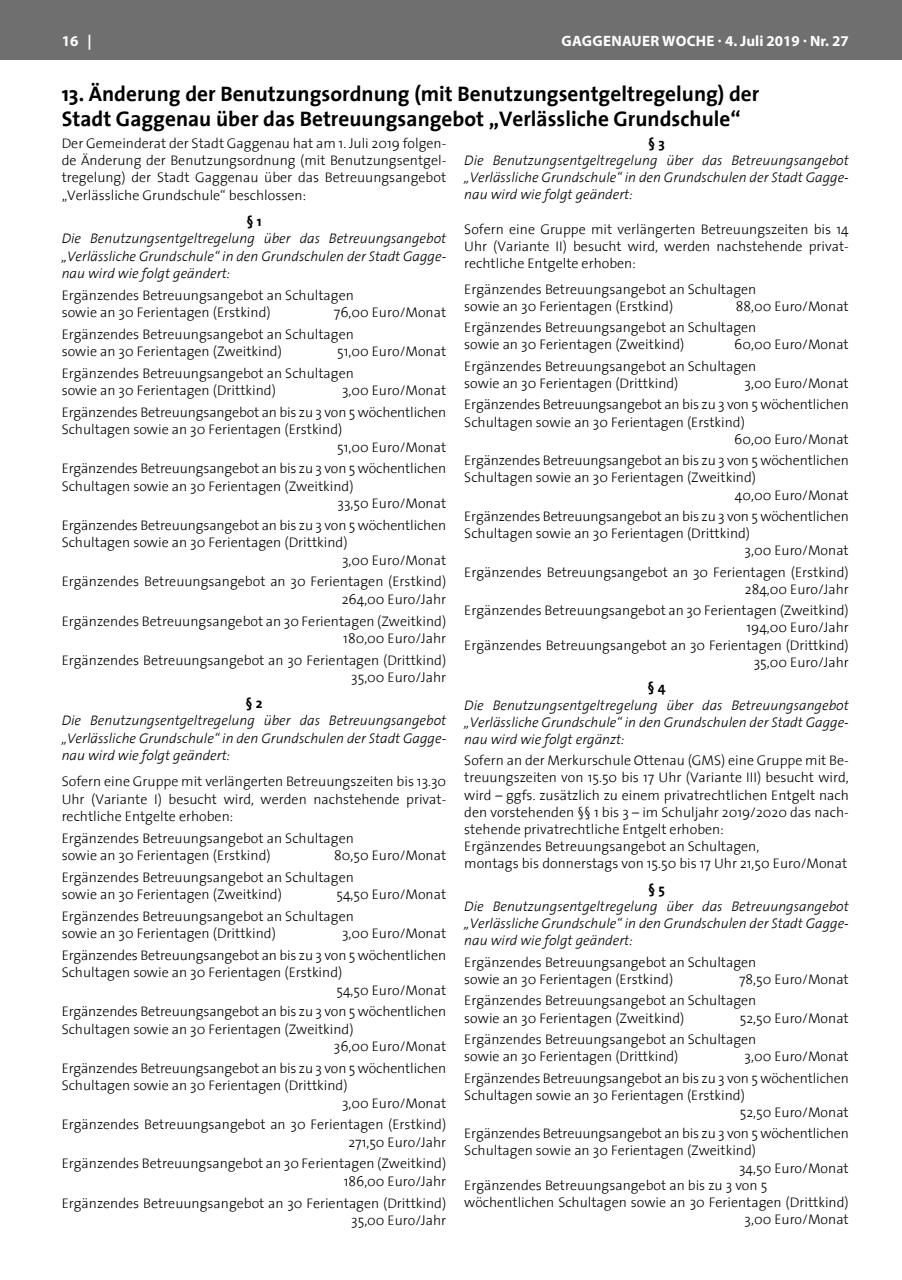
<style>
.page{position:relative;width:902px;height:1280px;background:#fff}
.page>*{position:absolute;margin:0;border:0;box-sizing:border-box;transform-origin:0 0}
.t1{font:700 21.3px/25.7px "The Sans";color:#000}
.t2{font:700 15px "Myriad Pro";letter-spacing:.005em;color:#fff}
.t3{font:300 14.1px/17.1px "The Sans";color:#000}
.t4{font:italic 300 14.1px/17.1px "The Sans";color:#000;text-align:justify}
.t5{font:700 14.1px "The Sans";color:#000}
</style>
<div class="page">
<div style="left:0;top:0;width:901px;height:60px;background:#706f6f"></div>
<p class="t2" style="left:62px;top:31px;width:31px">16 |</p>
<p class="t2" style="left:561px;top:31px;width:288px">GAGGENAUER WOCHE · 4. JULI 2019 · NR. 27</p>
<h1 class="t1" style="left:62px;top:80px;width:699px">13. Änderung der Benutzungsordnung (mit Benutzungsentgeltregelung) der<br>Stadt Gaggenau über das Betreuungsangebot „Verlässliche Grundschule“</h1>
<p class="t3" style="left:62px;top:134px;width:386px;text-align:justify">Der Gemeinderat der Stadt Gaggenau hat am 1. Juli 2019 folgen&shy;de Änderung der Benutzungsordnung (mit Benutzungsentgel&shy;tregelung) der Stadt Gaggenau über das Betreuungsangebot „Verlässliche Grundschule“ beschlossen:</p>
<p class="t5" style="left:246px;top:209px;width:17px">§ 1</p>
<p class="t4" style="left:62px;top:229px;width:386px">Die Benutzungsentgeltregelung über das Betreuungsangebot „Verlässliche Grundschule“ in den Grundschulen der Stadt Gagge&shy;nau wird wie folgt geändert:</p>
<p class="t3" style="left:62px;top:286px;width:294px">Ergänzendes Betreuungsangebot an Schultagen sowie an 30 Ferientagen (Erstkind)</p>
<p class="t5" style="left:648px;top:131px;width:18px">§ 3</p>
<p class="t4" style="left:464px;top:151px;width:386px">Die Benutzungsentgeltregelung über das Betreuungsangebot „Verlässliche Grundschule“ in den Grundschulen der Stadt Gagge&shy;nau wird wie folgt geändert:</p>
<p class="t3" style="left:464px;top:220px;width:386px;text-align:justify">Sofern eine Gruppe mit verlängerten Betreuungszeiten bis 14<br>Uhr (Variante II) besucht wird, werden nachstehende privat&shy;rechtliche Entgelte erhoben:</p>
<p class="t3" style="left:464px;top:280px;width:294px">Ergänzendes Betreuungsangebot an Schultagen sowie an 30 Ferientagen (Erstkind)</p>
<p class="t3" style="left:464px;top:295px;width:386px;line-height:21.5px;text-indent:271px">88,00 Euro/Monat<br>Ergänzendes Betreuungsangebot an Schultagen</p>
<p class="t3" style="left:464px;top:336px;width:222px">sowie an 30 Ferientagen (Zweitkind)</p>
<p class="t3" style="left:62px;top:301px;width:386px;line-height:21.6px;text-indent:272px">76,00 Euro/Monat<br>Ergänzendes Betreuungsangebot an Schultagen</p>
<p class="t3" style="left:62px;top:342px;width:222px">sowie an 30 Ferientagen (Zweitkind)</p>
<p class="t3" style="left:464px;top:333px;width:386px;line-height:21.5px;text-indent:270px">60,00 Euro/Monat<br>Ergänzendes Betreuungsangebot an Schultagen</p>
<p class="t3" style="left:464px;top:374px;width:216px">sowie an 30 Ferientagen (Drittkind)</p>
<p class="t3" style="left:62px;top:340px;width:386px;line-height:21.6px;text-indent:275px">51,00 Euro/Monat<br>Ergänzendes Betreuungsangebot an Schultagen</p>
<p class="t3" style="left:62px;top:381px;width:216px">sowie an 30 Ferientagen (Drittkind)</p>
<p class="t3" style="left:464px;top:372px;width:386px;line-height:21.5px;text-align:right">3,00 Euro/Monat<br>Ergänzendes Betreuungsangebot an bis zu 3 von 5 wöchentlichen</p>
<p class="t3" style="left:734px;top:413px;width:116px;text-indent:-270px">Schultagen sowie an 30 Ferientagen (Erstkind)<br>60,00 Euro/Monat</p>
<p class="t3" style="left:464px;top:451px;width:386px">Ergänzendes Betreuungsangebot an bis zu 3 von 5 wöchentlichen</p>
<p class="t3" style="left:464px;top:468px;width:293px">Schultagen sowie an 30 Ferientagen (Zweitkind)</p>
<p class="t3" style="left:734px;top:486px;width:115px">40,00 Euro/Monat</p>
<p class="t3" style="left:464px;top:507px;width:386px">Ergänzendes Betreuungsangebot an bis zu 3 von 5 wöchentlichen</p>
<p class="t3" style="left:464px;top:524px;width:287px">Schultagen sowie an 30 Ferientagen (Drittkind)</p>
<p class="t3" style="left:744px;top:541px;width:106px">3,00 Euro/Monat</p>
<p class="t3" style="left:464px;top:563px;width:386px;text-align:right">Ergänzendes Betreuungsangebot an 30 Ferientagen (Erstkind)<br>284,00 Euro/Jahr</p>
<p class="t3" style="left:464px;top:601px;width:386px;text-align:right">Ergänzendes Betreuungsangebot an 30 Ferientagen (Zweitkind)<br>194,00 Euro/Jahr<br>Ergänzendes Betreuungsangebot an 30 Ferientagen (Drittkind)<br>35,00 Euro/Jahr</p>
<p class="t5" style="left:647px;top:676px;width:19px">§ 4</p>
<p class="t4" style="left:464px;top:696px;width:386px">Die Benutzungsentgeltregelung über das Betreuungsangebot „Verlässliche Grundschule“ in den Grundschulen der Stadt Gagge&shy;nau wird wie folgt ergänzt:</p>
<p class="t3" style="left:464px;top:751px;width:386px">Sofern an der Merkurschule Ottenau (GMS) eine Gruppe mit Be&shy;treuungszeiten von 15.50 bis 17 Uhr (Variante III) besucht wird, wird – ggfs. zusätzlich zu einem privatrechtlichen Entgelt nach den vorstehenden §§ 1 bis 3 – im Schuljahr 2019/2020 das nach&shy;stehende privatrechtliche Entgelt erhoben:<br>Ergänzendes Betreuungsangebot an Schultagen,<br>montags bis donnerstags von 15.50 bis 17 Uhr 21,50 Euro/Monat</p>
<p class="t5" style="left:648px;top:877px;width:18px">§ 5</p>
<p class="t4" style="left:464px;top:897px;width:386px">Die Benutzungsentgeltregelung über das Betreuungsangebot „Verlässliche Grundschule“ in den Grundschulen der Stadt Gagge&shy;nau wird wie folgt geändert:</p>
<p class="t3" style="left:464px;top:953px;width:294px">Ergänzendes Betreuungsangebot an Schultagen sowie an 30 Ferientagen (Erstkind)</p>
<p class="t3" style="left:62px;top:379px;width:386px;line-height:21.6px;text-align:right">3,00 Euro/Monat<br>Ergänzendes Betreuungsangebot an bis zu 3 von 5 wöchentlichen</p>
<p class="t3" style="left:337px;top:420px;width:110px;text-indent:-275px">Schultagen sowie an 30 Ferientagen (Erstkind)<br>51,00 Euro/Monat</p>
<p class="t3" style="left:62px;top:460px;width:386px">Ergänzendes Betreuungsangebot an bis zu 3 von 5 wöchentlichen</p>
<p class="t3" style="left:62px;top:477px;width:293px">Schultagen sowie an 30 Ferientagen (Zweitkind)</p>
<p class="t3" style="left:337px;top:494px;width:110px">33,50 Euro/Monat</p>
<p class="t3" style="left:62px;top:516px;width:386px">Ergänzendes Betreuungsangebot an bis zu 3 von 5 wöchentlichen</p>
<p class="t3" style="left:62px;top:534px;width:287px">Schultagen sowie an 30 Ferientagen (Drittkind)</p>
<p class="t3" style="left:342px;top:551px;width:106px">3,00 Euro/Monat</p>
<p class="t3" style="left:62px;top:572px;width:386px;text-align:right">Ergänzendes Betreuungsangebot an 30 Ferientagen (Erstkind)<br>264,00 Euro/Jahr</p>
<p class="t3" style="left:62px;top:612px;width:386px;text-align:right">Ergänzendes Betreuungsangebot an 30 Ferientagen (Zweitkind)<br>180,00 Euro/Jahr</p>
<p class="t3" style="left:62px;top:651px;width:386px;text-align:right">Ergänzendes Betreuungsangebot an 30 Ferientagen (Drittkind)<br>35,00 Euro/Jahr</p>
<p class="t5" style="left:245px;top:691px;width:18px">§ 2</p>
<p class="t4" style="left:62px;top:711px;width:386px">Die Benutzungsentgeltregelung über das Betreuungsangebot „Verlässliche Grundschule“ in den Grundschulen der Stadt Gagge&shy;nau wird wie folgt geändert:</p>
<p class="t3" style="left:62px;top:772px;width:386px;text-align:justify">Sofern eine Gruppe mit verlängerten Betreuungszeiten bis 13.30<br>Uhr (Variante I) besucht wird, werden nachstehende privat&shy;rechtliche Entgelte erhoben:</p>
<p class="t3" style="left:62px;top:829px;width:294px">Ergänzendes Betreuungsangebot an Schultagen sowie an 30 Ferientagen (Erstkind)</p>
<p class="t3" style="left:62px;top:844px;width:386px;line-height:21.6px;text-indent:272px">80,50 Euro/Monat<br>Ergänzendes Betreuungsangebot an Schultagen</p>
<p class="t3" style="left:62px;top:885px;width:222px">sowie an 30 Ferientagen (Zweitkind)</p>
<p class="t3" style="left:62px;top:883px;width:386px;line-height:21.6px;text-indent:275px">54,50 Euro/Monat<br>Ergänzendes Betreuungsangebot an Schultagen</p>
<p class="t3" style="left:62px;top:924px;width:216px">sowie an 30 Ferientagen (Drittkind)</p>
<p class="t3" style="left:62px;top:922px;width:386px;line-height:21.6px;text-align:right">3,00 Euro/Monat<br>Ergänzendes Betreuungsangebot an bis zu 3 von 5 wöchentlichen</p>
<p class="t3" style="left:336px;top:963px;width:111px;text-indent:-275px">Schultagen sowie an 30 Ferientagen (Erstkind)<br>54,50 Euro/Monat</p>
<p class="t3" style="left:62px;top:1002px;width:386px">Ergänzendes Betreuungsangebot an bis zu 3 von 5 wöchentlichen</p>
<p class="t3" style="left:62px;top:1020px;width:293px">Schultagen sowie an 30 Ferientagen (Zweitkind)</p>
<p class="t3" style="left:334px;top:1037px;width:114px">36,00 Euro/Monat</p>
<p class="t3" style="left:62px;top:1059px;width:386px">Ergänzendes Betreuungsangebot an bis zu 3 von 5 wöchentlichen</p>
<p class="t3" style="left:62px;top:1076px;width:287px">Schultagen sowie an 30 Ferientagen (Drittkind)</p>
<p class="t3" style="left:342px;top:1094px;width:106px">3,00 Euro/Monat</p>
<p class="t3" style="left:62px;top:1115px;width:386px;text-align:right">Ergänzendes Betreuungsangebot an 30 Ferientagen (Erstkind)<br>271,50 Euro/Jahr</p>
<p class="t3" style="left:62px;top:1154px;width:386px;text-align:right">Ergänzendes Betreuungsangebot an 30 Ferientagen (Zweitkind)<br>186,00 Euro/Jahr</p>
<p class="t3" style="left:62px;top:1193px;width:386px;text-align:right">Ergänzendes Betreuungsangebot an 30 Ferientagen (Drittkind)<br>35,00 Euro/Jahr</p>
<p class="t3" style="left:464px;top:968px;width:386px;line-height:21.5px;text-indent:275px">78,50 Euro/Monat<br>Ergänzendes Betreuungsangebot an Schultagen</p>
<p class="t3" style="left:464px;top:1009px;width:222px">sowie an 30 Ferientagen (Zweitkind)</p>
<p class="t3" style="left:464px;top:1006px;width:386px;line-height:21.5px;text-indent:275px">52,50 Euro/Monat<br>Ergänzendes Betreuungsangebot an Schultagen</p>
<p class="t3" style="left:464px;top:1047px;width:216px">sowie an 30 Ferientagen (Drittkind)</p>
<p class="t3" style="left:464px;top:1045px;width:386px;line-height:21.5px;text-align:right">3,00 Euro/Monat<br>Ergänzendes Betreuungsangebot an bis zu 3 von 5 wöchentlichen</p>
<p class="t3" style="left:739px;top:1086px;width:110px;text-indent:-275px">Schultagen sowie an 30 Ferientagen (Erstkind)<br>52,50 Euro/Monat</p>
<p class="t3" style="left:464px;top:1124px;width:386px">Ergänzendes Betreuungsangebot an bis zu 3 von 5 wöchentlichen</p>
<p class="t3" style="left:464px;top:1142px;width:293px">Schultagen sowie an 30 Ferientagen (Zweitkind)</p>
<p class="t3" style="left:739px;top:1159px;width:111px">34,50 Euro/Monat</p>
<p class="t3" style="left:464px;top:1176px;width:304px">Ergänzendes Betreuungsangebot an bis zu 3 von 5</p>
<p class="t3" style="left:464px;top:1193px;width:386px">wöchentlichen Schultagen sowie an 30 Ferientagen (Drittkind)</p>
<p class="t3" style="left:744px;top:1210px;width:106px">3,00 Euro/Monat</p>
</div>
